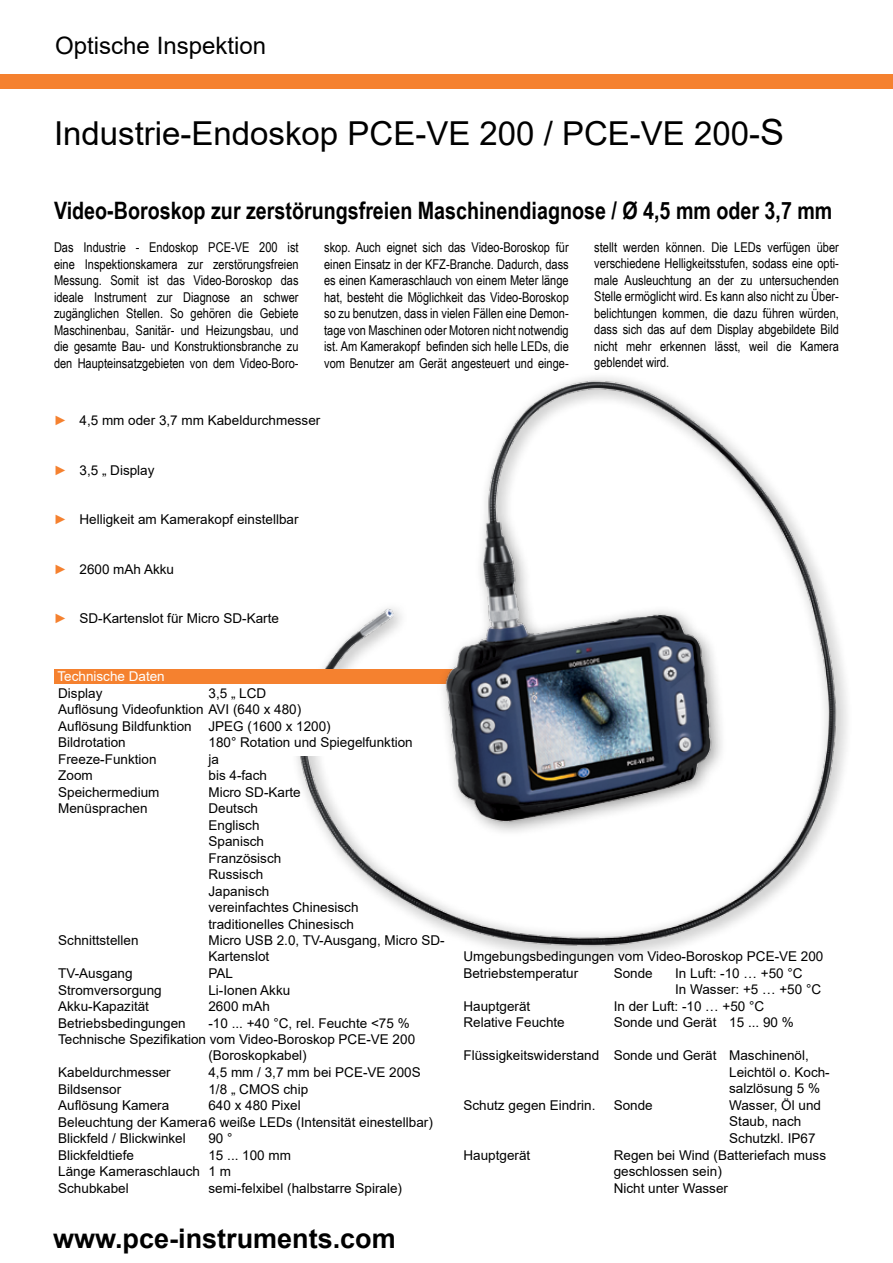
<style>
.page{position:relative;width:893px;height:1263px;background:#fff}
.page>*{position:absolute;margin:0;border:0;box-sizing:border-box;transform-origin:0 0}
.t1{font:33px "Arial";color:#000}
.t2{font:700 27px "Arial";color:#000}
.t3{font:700 24px "Arial Narrow";color:#000}
.t4{font:24px "Arial";color:#000}
.t5{font:13.5px/16.5px "Arial";color:#000}
.t6{font:13.5px/16.5px "Arial Narrow";color:#000;text-align:justify}
.t7{font:13.5px "Arial";color:#fff}
.s1{font-size:36px}
.s2{color:#f5812f}
</style>
<div class="page">
<div style="left:0;top:75px;width:893px;height:14px;background:#f5812f"></div>
<img style="left:284px;top:377px;width:564px;height:580px">
<div style="left:284px;top:670px;width:133px;height:86px;background:#fff"></div>
<div style="left:54px;top:670px;width:368px;height:14px;background:#f5812f"></div>
<h3 class="t4" style="left:55px;top:29px;width:212px">Optische Inspektion</h3>
<h1 class="t1" style="left:54px;top:110px;width:732px">Industrie-Endoskop PCE-VE 200 / PCE-VE 200-<span class="s1">S</span></h1>
<h3 class="t3" style="left:54px;top:192px;width:780px">Video-Boroskop zur zerstörungsfreien Maschinendiagnose / Ø 4,5 mm oder 3,7 mm</h3>
<p class="t6" style="left:54px;top:238px;width:246px">Das Industrie - Endoskop PCE-VE 200 ist eine Inspektionskamera zur zerstörungsfreien Messung. Somit ist das Video-Boroskop das ideale Instrument zur Diagnose an schwer zugänglichen Stellen. So gehören die Gebiete Maschinenbau, Sanitär- und Heizungsbau, und die gesamte Bau- und Konstruktionsbranche zu den Haupteinsatzgebieten von dem Video-Boro-</p>
<p class="t6" style="left:324px;top:238px;width:246px">skop. Auch eignet sich das Video-Boroskop für einen Einsatz in der KFZ-Branche. Dadurch, dass es einen Kameraschlauch von einem Meter länge hat, besteht die Möglichkeit das Video-Boroskop so zu benutzen, dass in vielen Fällen eine Demon&shy;tage von Maschinen oder Motoren nicht notwendig ist. Am Kamerakopf befinden sich helle LEDs, die vom Benutzer am Gerät angesteuert und einge-</p>
<p class="t6" style="left:594px;top:238px;width:246px">stellt werden können. Die LEDs verfügen über verschiedene Helligkeitsstufen, sodass eine opti&shy;male Ausleuchtung an der zu untersuchenden Stelle ermöglicht wird. Es kann also nicht zu Über&shy;belichtungen kommen, die dazu führen würden, dass sich das auf dem Display abgebildete Bild nicht mehr erkennen lässt, weil die Kamera geblendet wird.</p>
<p class="t5" style="left:54px;top:412px;width:268px"><span class="s2">►</span> 4,5 mm oder 3,7 mm Kabeldurchmesser</p>
<p class="t5" style="left:54px;top:462px;width:102px"><span class="s2">►</span> 3,5 „ Display</p>
<p class="t5" style="left:54px;top:511px;width:246px"><span class="s2">►</span> Helligkeit am Kamerakopf einstellbar</p>
<p class="t5" style="left:54px;top:561px;width:122px"><span class="s2">►</span> 2600 mAh Akku</p>
<p class="t5" style="left:54px;top:610px;width:227px"><span class="s2">►</span> SD-Kartenslot für Micro SD-Karte</p>
<p class="t7" style="left:58px;top:667px;width:109px">Technische Daten</p>
<p class="t5" style="left:58px;top:684px;width:274px;text-indent:150px">3,5 „ LCD<br>Auflösung Videofunktion AVI (640 x 480)<br>Auflösung Bildfunktion JPEG (1600 x 1200)<br>Bildrotation</p>
<p class="t5" style="left:58px;top:684px;width:46px">Display</p>
<p class="t5" style="left:208px;top:734px;width:206px">180° Rotation und Spiegelfunktion</p>
<p class="t5" style="left:58px;top:750px;width:100px">Freeze-Funktion</p>
<p class="t5" style="left:208px;top:750px;width:12px">ja</p>
<p class="t5" style="left:58px;top:767px;width:36px">Zoom</p>
<p class="t5" style="left:208px;top:767px;width:60px">bis 4-fach</p>
<p class="t5" style="left:58px;top:783px;width:103px">Speichermedium</p>
<p class="t5" style="left:208px;top:783px;width:94px">Micro SD-Karte</p>
<p class="t5" style="left:58px;top:800px;width:91px">Menüsprachen</p>
<p class="t5" style="left:208px;top:800px;width:152px">Deutsch<br>Englisch<br>Spanisch<br>Französisch<br>Russisch<br>Japanisch<br>vereinfachtes Chinesisch traditionelles Chinesisch</p>
<p class="t5" style="left:58px;top:932px;width:82px">Schnittstellen</p>
<p class="t5" style="left:208px;top:932px;width:238px">Micro USB 2.0, TV-Ausgang, Micro SD-<br>Kartenslot</p>
<p class="t5" style="left:58px;top:965px;width:76px">TV-Ausgang</p>
<p class="t5" style="left:208px;top:965px;width:26px">PAL</p>
<p class="t5" style="left:58px;top:981px;width:105px">Stromversorgung</p>
<p class="t5" style="left:208px;top:981px;width:83px">Li-Ionen Akku</p>
<p class="t5" style="left:58px;top:998px;width:92px">Akku-Kapazität</p>
<p class="t5" style="left:208px;top:998px;width:63px">2600 mAh</p>
<p class="t5" style="left:58px;top:1014px;width:129px">Betriebsbedingungen</p>
<p class="t5" style="left:208px;top:1014px;width:203px">-10 ... +40 °C, rel. Feuchte &lt;75 %</p>
<p class="t5" style="left:58px;top:1031px;width:358px">Technische Spezifikation vom Video-Boroskop PCE-VE 200</p>
<p class="t5" style="left:208px;top:1047px;width:100px">(Boroskopkabel)</p>
<p class="t5" style="left:58px;top:1064px;width:114px">Kabeldurchmesser</p>
<p class="t5" style="left:208px;top:1064px;width:214px">4,5 mm / 3,7 mm bei PCE-VE 200S</p>
<p class="t5" style="left:58px;top:1080px;width:65px">Bildsensor</p>
<p class="t5" style="left:208px;top:1080px;width:101px">1/8 „ CMOS chip</p>
<p class="t5" style="left:58px;top:1097px;width:113px">Auflösung Kamera</p>
<p class="t5" style="left:58px;top:1097px;width:376px;text-indent:150px">640 x 480 Pixel<br>Beleuchtung der Kamera6 weiße LEDs (Intensität einestellbar)<br>Blickfeld / Blickwinkel</p>
<p class="t5" style="left:208px;top:1130px;width:26px">90 °</p>
<p class="t5" style="left:58px;top:1146px;width:77px">Blickfeldtiefe</p>
<p class="t5" style="left:58px;top:1146px;width:234px;text-indent:150px">15 ... 100 mm<br>Länge Kameraschlauch 1 m<br>Schubkabel</p>
<p class="t5" style="left:208px;top:1179px;width:195px">semi-felxibel (halbstarre Spirale)</p>
<h2 class="t2" style="left:53px;top:1219px;width:344px">www.pce-instruments.com</h2>
<p class="t5" style="left:463px;top:948px;width:361px">Umgebungsbedingungen vom Video-Boroskop PCE-VE 200<br>Betriebstemperatur</p>
<p class="t5" style="left:614px;top:965px;width:41px">Sonde</p>
<p class="t5" style="left:675px;top:965px;width:147px">In Luft: -10 … +50 °C<br>In Wasser: +5 … +50 °C</p>
<p class="t5" style="left:463px;top:998px;width:68px">Hauptgerät</p>
<p class="t5" style="left:614px;top:998px;width:152px">In der Luft: -10 … +50 °C</p>
<p class="t5" style="left:463px;top:1014px;width:103px">Relative Feuchte</p>
<p class="t5" style="left:614px;top:1014px;width:182px">Sonde und Gerät 15 ... 90 %</p>
<p class="t5" style="left:463px;top:1047px;width:347px">Flüssigkeitswiderstand Sonde und Gerät Maschinenöl,</p>
<p class="t5" style="left:729px;top:1063px;width:102px">Leichtöl o. Koch-</p>
<p class="t5" style="left:729px;top:1080px;width:92px">salzlösung 5 %</p>
<p class="t5" style="left:463px;top:1097px;width:134px">Schutz gegen Eindrin.</p>
<p class="t5" style="left:614px;top:1097px;width:41px">Sonde</p>
<p class="t5" style="left:729px;top:1097px;width:93px">Wasser, Öl und<br>Staub, nach<br>Schutzkl. IP67</p>
<p class="t5" style="left:463px;top:1146px;width:68px">Hauptgerät</p>
<p class="t5" style="left:614px;top:1146px;width:214px">Regen bei Wind (Batteriefach muss geschlossen sein)<br>Nicht unter Wasser</p>
</div>
